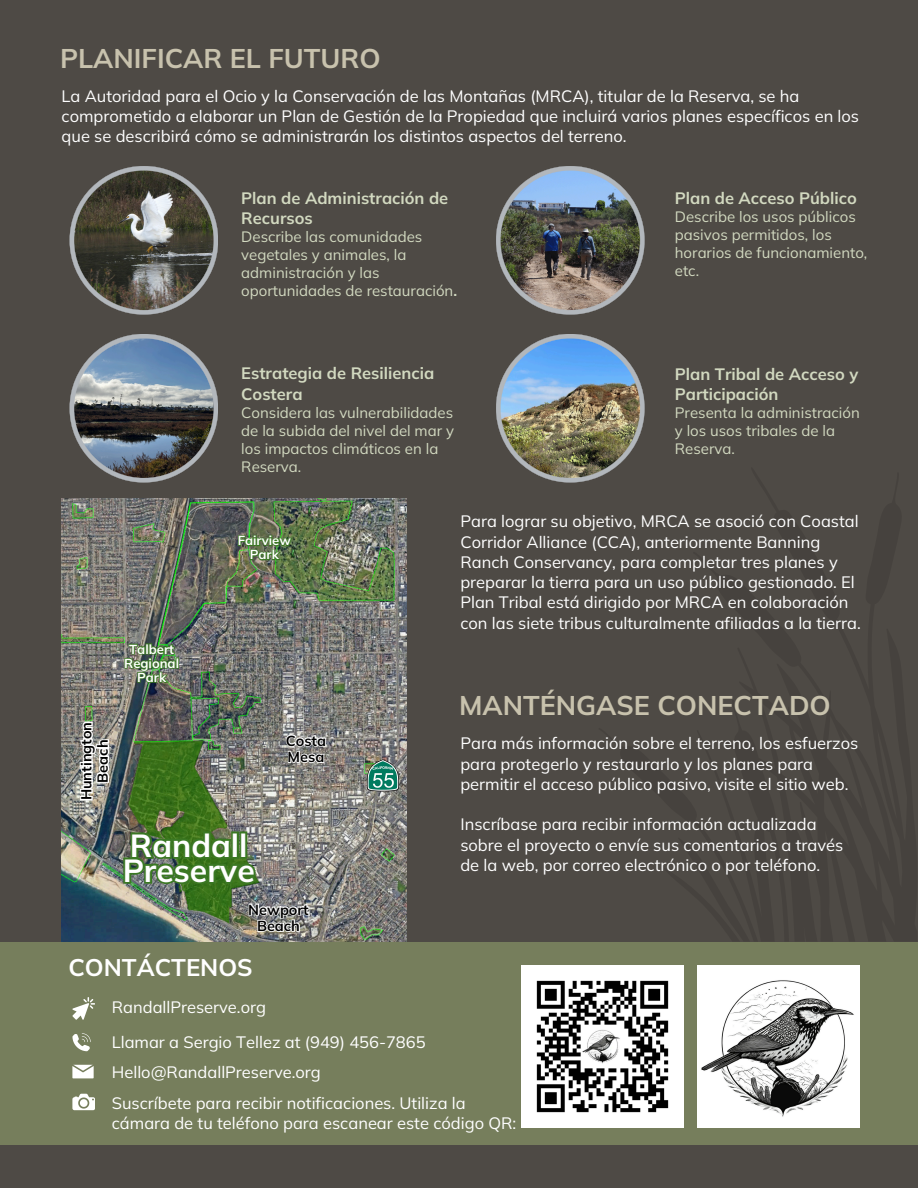
<style>
.page{position:relative;width:918px;height:1188px;background:#4e4a45}
.page>*{position:absolute;margin:0;border:0;box-sizing:border-box;transform-origin:0 0}
.t1{font:700 31.95px/25px "Mulish";color:#fff}
.t2{font:700 27px "Mulish";color:#c8c2ad}
.t3{font:700 24px "Mulish";color:#fff}
.t4{font:16.5px/20.2px "Mulish";color:#fff}
.t5{font:700 16.5px/20.2px "Mulish";color:#d2d9c0}
.t6{font:15px/18px "Mulish";color:#d2d9c0}
.t7{font:700 14.55px "Mulish";color:#000}
.t8{font:700 13.05px "Mulish";color:#fff}
.s1{font-weight:700}
</style>
<div class="page">
<img style="left:62px;top:498px;width:345px;height:444px">
<img style="left:366px;top:757px;width:34px;height:35px">
<img style="left:121px;top:830px;width:140px;height:57px">
<svg style="left:285px;top:733px;width:42px;height:31px"></svg>
<svg style="left:247px;top:903px;width:63px;height:30px;background:#bab9b6"></svg>
<svg style="left:78px;top:719px;width:33px;height:83px;background:#c2c2be"></svg>
<svg style="left:237px;top:534px;width:56px;height:28px;background:#547641"></svg>
<img style="left:124px;top:643px;width:56px;height:41px">
<div style="left:0;top:942px;width:918px;height:203px;background:#767e5c"></div>
<svg style="left:72px;top:1033px;width:18px;height:18px"></svg>
<svg style="left:72px;top:1094px;width:23px;height:16px"></svg>
<svg style="left:72px;top:997px;width:23px;height:23px"></svg>
<svg style="left:72px;top:1065px;width:22px;height:13px"></svg>
<img style="left:697px;top:965px;width:162px;height:162px">
<img style="left:522px;top:965px;width:162px;height:162px">
<svg style="left:70px;top:166px;width:148px;height:149px"></svg>
<svg style="left:70px;top:334px;width:148px;height:149px"></svg>
<img style="left:496px;top:166px;width:149px;height:149px">
<img style="left:496px;top:334px;width:149px;height:149px">
<p class="t2" style="left:60px;top:40px;width:322px">PLANIFICAR EL FUTURO</p>
<p class="t4" style="left:62px;top:85px;width:799px">La Autoridad para el Ocio y la Conservación de las Montañas (MRCA), titular de la Reserva, se ha comprometido a elaborar un Plan de Gestión de la Propiedad que incluirá varios planes específicos en los que se describirá cómo se administrarán los distintos aspectos del terreno.</p>
<h2 class="t5" style="left:241px;top:187px;width:209px">Plan de Administración de<br>Recursos</h2>
<h2 class="t6" style="left:241px;top:227px;width:217px">Describe las comunidades vegetales y animales, la administración y las oportunidades de restauración<span class="s1">.</span></h2>
<h4 class="t5" style="left:241px;top:363px;width:194px">Estrategia de Resiliencia<br>Costera</h4>
<h4 class="t6" style="left:241px;top:403px;width:214px">Considera las vulnerabilidades de la subida del nivel del mar y los impactos climáticos en la<br>Reserva.</h4>
<h3 class="t5" style="left:675px;top:187px;width:184px">Plan de Acceso Público</h3>
<h3 class="t6" style="left:675px;top:207px;width:194px">Describe los usos públicos pasivos permitidos, los horarios de funcionamiento, etc.</h3>
<p class="t5" style="left:675px;top:364px;width:185px">Plan Tribal de Acceso y<br>Participación</p>
<p class="t6" style="left:675px;top:404px;width:186px">Presenta la administración y los usos tribales de la<br>Reserva.</p>
<p class="t8" style="left:238px;top:532px;width:55px">Fairview</p>
<h4 class="t8" style="left:250px;top:546px;width:31px">Park</h4>
<h4 class="t7" style="left:77px;top:800px;width:80px;rotate:-90deg">Huntington</h4>
<p class="t7" style="left:93px;top:783px;width:44px;rotate:-90deg">Beach</p>
<h4 class="t8" style="left:129px;top:641px;width:46px">Talbert</h4>
<p class="t8" style="left:124px;top:655px;width:56px">Regional</p>
<p class="t8" style="left:137px;top:669px;width:31px">Park</p>
<h2 class="t1" style="left:123px;top:832px;width:134px">Randall<br>Preserve</h2>
<h4 class="t7" style="left:286px;top:731px;width:42px">Costa</h4>
<p class="t7" style="left:288px;top:747px;width:38px">Mesa</p>
<h4 class="t7" style="left:248px;top:900px;width:62px">Newport</h4>
<p class="t7" style="left:257px;top:916px;width:44px">Beach</p>
<p class="t3" style="left:68px;top:952px;width:186px">CONTÁCTENOS</p>
<p class="t4" style="left:112px;top:996px;width:156px">RandallPreserve.org</p>
<h1 class="t4" style="left:112px;top:1031px;width:315px">Llamar a Sergio Tellez at (949) 456-7865</h1>
<h4 class="t4" style="left:112px;top:1062px;width:211px">Hello@RandallPreserve.org</h4>
<h4 class="t4" style="left:460px;top:511px;width:402px">Para lograr su objetivo, MRCA se asoció con Coastal Corridor Alliance (CCA), anteriormente Banning Ranch Conservancy, para completar tres planes y preparar la tierra para un uso público gestionado. El Plan Tribal está dirigido por MRCA en colaboración con las siete tribus culturalmente afiliadas a la tierra.</h4>
<p class="t2" style="left:459px;top:688px;width:373px">MANTÉNGASE CONECTADO</p>
<p class="t4" style="left:460px;top:733px;width:399px">Para más información sobre el terreno, los esfuerzos para protegerlo y restaurarlo y los planes para permitir el acceso público pasivo, visite el sitio web.</p>
<p class="t4" style="left:460px;top:814px;width:384px">Inscríbase para recibir información actualizada sobre el proyecto o envíe sus comentarios a través de la web, por correo electrónico o por teléfono.</p>
<p class="t4" style="left:112px;top:1093px;width:406px">Suscríbete para recibir notificaciones. Utiliza la cámara de tu teléfono para escanear este código QR:</p>
</div>
